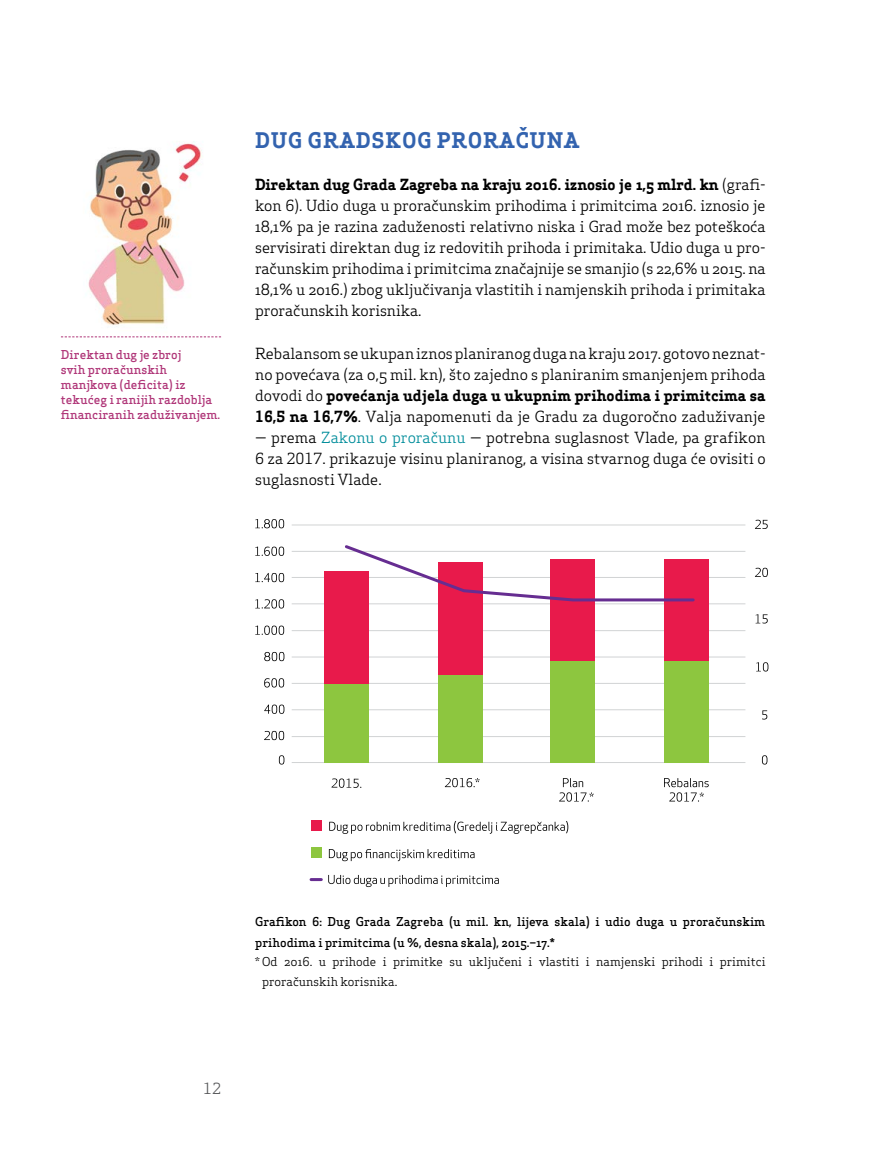
<style>
.page{position:relative;width:893px;height:1170px;background:#fff}
.page>*{position:absolute;margin:0;border:0;box-sizing:border-box;transform-origin:0 0}
.t1{font:700 21px "Apex Serif";letter-spacing:.05em;color:#3363af}
.t2{font:15px/21px "Apex Serif";color:#000;text-align:justify}
.t3{font:15px "Apex Serif";color:#58595b}
.t4{font:500 12px/21px "Apex Serif";color:#000}
.t5{font:500 12px/15px "Apex Serif";color:#b03779}
.t6{font:12px/19.5px "Apex Serif";color:#000}
.s1{font-weight:700}
.s2{color:#008d9b}
</style>
<div class="page">
<hr style="left:292px;top:762px;width:453px;height:1px;background:#d1d3d4">
<hr style="left:292px;top:736px;width:453px;height:1px;background:#d1d3d4">
<hr style="left:292px;top:709px;width:453px;height:1px;background:#d1d3d4">
<hr style="left:292px;top:683px;width:453px;height:1px;background:#d1d3d4">
<hr style="left:292px;top:656px;width:453px;height:1px;background:#d1d3d4">
<hr style="left:292px;top:630px;width:453px;height:1px;background:#d1d3d4">
<hr style="left:292px;top:603px;width:453px;height:1px;background:#d1d3d4">
<hr style="left:292px;top:577px;width:453px;height:1px;background:#d1d3d4">
<hr style="left:292px;top:551px;width:453px;height:1px;background:#d1d3d4">
<hr style="left:292px;top:524px;width:453px;height:1px;background:#d1d3d4">
<img style="left:88px;top:141px;width:114px;height:186px">
<svg style="left:61px;top:336px;width:160px;height:1px"></svg>
<svg style="left:329px;top:821px;width:239px;height:12px"></svg>
<svg style="left:762px;top:755px;width:5px;height:9px"></svg>
<svg style="left:755px;top:567px;width:13px;height:10px"></svg>
<svg style="left:755px;top:519px;width:13px;height:10px"></svg>
<svg style="left:311px;top:878px;width:10px;height:3px"></svg>
<svg style="left:328px;top:874px;width:171px;height:13px"></svg>
<svg style="left:264px;top:704px;width:20px;height:9px"></svg>
<svg style="left:264px;top:678px;width:20px;height:9px"></svg>
<svg style="left:279px;top:755px;width:5px;height:9px"></svg>
<svg style="left:264px;top:730px;width:20px;height:10px"></svg>
<svg style="left:264px;top:652px;width:20px;height:9px"></svg>
<svg style="left:255px;top:625px;width:29px;height:9px"></svg>
<svg style="left:762px;top:710px;width:5px;height:9px"></svg>
<svg style="left:756px;top:662px;width:12px;height:9px"></svg>
<svg style="left:755px;top:614px;width:13px;height:9px"></svg>
<svg style="left:255px;top:599px;width:29px;height:9px"></svg>
<svg style="left:255px;top:573px;width:29px;height:9px"></svg>
<svg style="left:255px;top:546px;width:29px;height:10px"></svg>
<svg style="left:255px;top:519px;width:29px;height:9px"></svg>
<div style="left:324px;top:683px;width:44px;height:79px;background:#8dc63f"></div>
<svg style="left:331px;top:778px;width:30px;height:9px"></svg>
<div style="left:664px;top:661px;width:44px;height:101px;background:#8dc63f"></div>
<div style="left:664px;top:559px;width:44px;height:102px;background:#e81a4b"></div>
<div style="left:551px;top:661px;width:44px;height:101px;background:#8dc63f"></div>
<div style="left:551px;top:559px;width:44px;height:102px;background:#e81a4b"></div>
<svg style="left:445px;top:778px;width:35px;height:9px"></svg>
<svg style="left:559px;top:778px;width:35px;height:23px"></svg>
<svg style="left:664px;top:778px;width:45px;height:23px"></svg>
<svg style="left:329px;top:849px;width:146px;height:12px"></svg>
<div style="left:324px;top:571px;width:44px;height:113px;background:#e81a4b"></div>
<div style="left:438px;top:675px;width:44px;height:87px;background:#8dc63f"></div>
<div style="left:438px;top:562px;width:44px;height:113px;background:#e81a4b"></div>
<div style="left:311px;top:820px;width:10px;height:10px;background:#e81a4b"></div>
<div style="left:311px;top:847px;width:10px;height:11px;background:#8dc63f"></div>
<svg style="left:345px;top:545px;width:350px;height:58px"></svg>
<p class="t5" style="left:61px;top:346px;width:161px">Direktan dug je zbroj<br>svih proračunskih manjkova (deficita) iz tekućeg i ranijih razdoblja financiranih zaduživanjem.</p>
<h1 class="t1" style="left:255px;top:127px;width:85px">DUG GRAD</h1>
<h1 class="t1" style="left:372px;top:127px;width:96px">SKOG PRORAČ</h1>
<h1 class="t1" style="left:530px;top:127px;width:51px">UNA</h1>
<p class="t2" style="left:255px;top:174px;width:512px"><span class="s1">Direktan dug Grada Zagreba na kraju 2016. iznosio je 1,5 mlrd. kn</span> (grafi&shy;kon 6). Udio duga u proračunskim prihodima i primitcima 2016. iznosio je 18,1% pa je razina zaduženosti relativno niska i Grad može bez poteškoća servisirati direktan dug iz redovitih prihoda i primitaka. Udio duga u pro&shy;računskim prihodima i primitcima značajnije se smanjio (s 22,6% u 2015. na 18,1% u 2016.) zbog uključivanja vlastitih i namjenskih prihoda i primitaka proračunskih korisnika.</p>
<p class="t2" style="left:255px;top:342px;width:512px">Rebalansom se ukupan iznos planiranog duga na kraju 2017. gotovo neznat&shy;no povećava (za 0,5 mil. kn), što zajedno s planiranim smanjenjem prihoda dovodi do <span class="s1">povećanja udjela duga u ukupnim prihodima i primitcima sa 16,5 na 16,7%</span>. Valja napomenuti da je Gradu za dugoročno zaduživanje</p>
<p class="t2" style="left:255px;top:426px;width:512px">— prema <span class="s2">Zakonu o proračunu</span> — potrebna suglasnost Vlade, pa grafikon 6 za 2017. prikazuje visinu planiranog, a visina stvarnog duga će ovisiti o suglasnosti Vlade.</p>
<p class="t4" style="left:255px;top:910px;width:512px">Grafikon 6: Dug Grada Zagreba (u mil. kn, lijeva skala) i udio duga u proračunskim prihodima i primitcima (u %, desna skala), 2015.–17.*</p>
<p class="t6" style="left:262px;top:952px;width:505px;text-indent:-7px">* Od 2016. u prihode i primitke su uključeni i vlastiti i namjenski prihodi i primitci proračunskih korisnika.</p>
<p class="t3" style="left:203px;top:1078px;width:19px">12</p>
</div>
